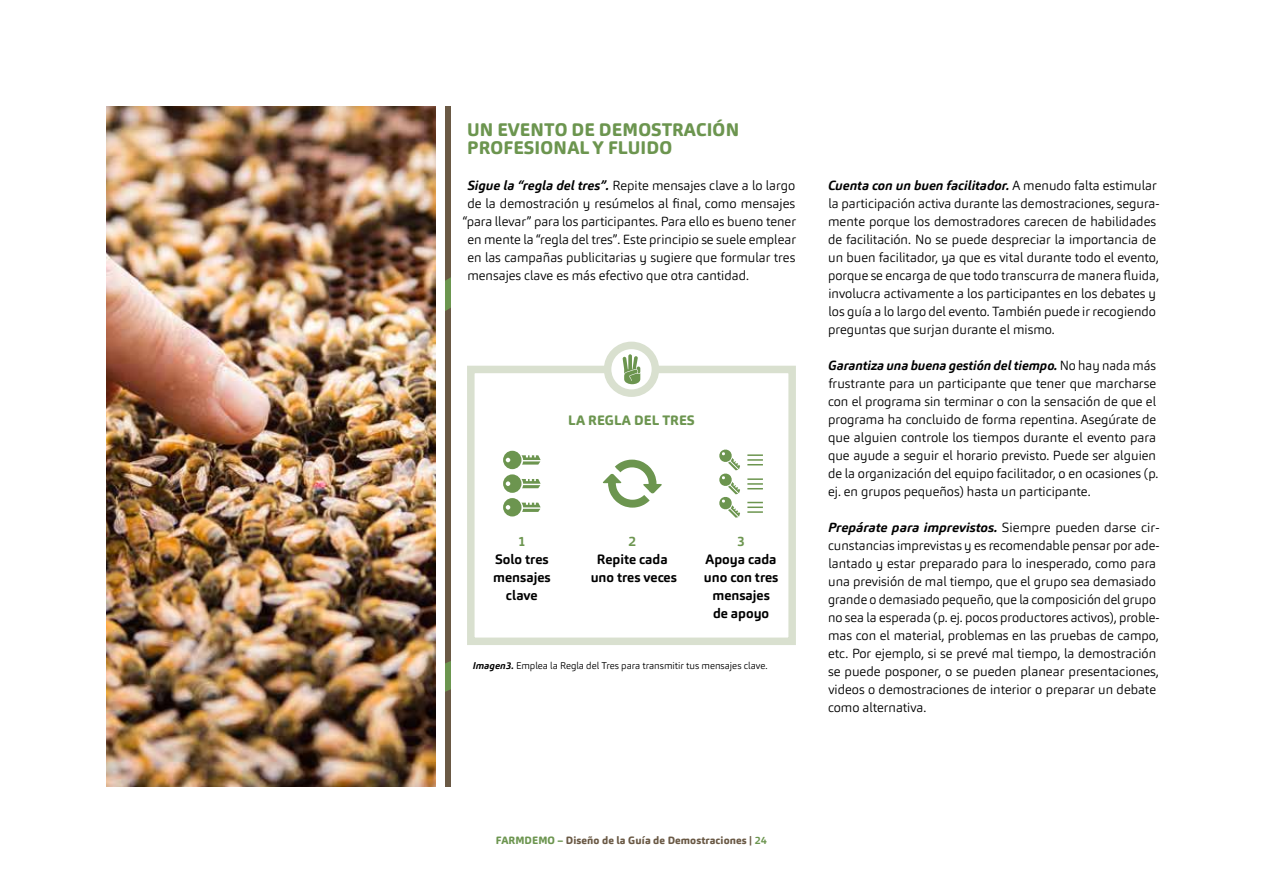
<style>
.page{position:relative;width:1263px;height:893px;background:#fff}
.page>*{position:absolute;margin:0;border:0;box-sizing:border-box;transform-origin:0 0}
.t1{font:800 18px/18px "Carnas";letter-spacing:.01em;color:#6c954f}
.t2{font:700 13.5px/18px "Carnas";color:#000;text-align:center}
.t3{font:800 13.5px "Carnas";letter-spacing:.01em;color:#6c954f}
.t4{font:700 13.5px "Carnas";color:#6c954f}
.t5{font:300 13.2px/18px "Carnas";color:#000}
.t6{font:800 10.5px "Carnas";letter-spacing:.01em;color:#6a5945}
.t7{font:300 9.75px "Carnas";color:#000}
.s1{font-weight:700;font-style:italic}
.s2{color:#6c954f}
.s3{font-weight:700;color:#6c954f}
</style>
<div class="page">
<svg style="left:446px;top:106px;width:4px;height:681px;background:#6a5e45"></svg>
<img style="left:106px;top:106px;width:329px;height:681px">
<div style="left:467px;top:366px;width:329px;height:279px;border:8px solid #d9e0cf"></div>
<svg style="left:608px;top:345px;width:47px;height:48px"></svg>
<div style="left:604px;top:342px;width:55px;height:55px;border:8px solid #d9e0cf;border-radius:50%"></div>
<svg style="left:603px;top:460px;width:59px;height:48px"></svg>
<svg style="left:503px;top:451px;width:38px;height:65px"></svg>
<svg style="left:719px;top:449px;width:21px;height:69px"></svg>
<svg style="left:748px;top:454px;width:14px;height:11px"></svg>
<svg style="left:748px;top:478px;width:14px;height:11px"></svg>
<svg style="left:748px;top:502px;width:14px;height:11px"></svg>
<svg style="left:622px;top:354px;width:18px;height:30px"></svg>
<h1 class="t1" style="left:467px;top:120px;width:274px">UN EVENTO DE DEMOSTRACIÓN<br>PROFESIONAL Y FLUIDO</h1>
<p class="t5" style="left:467px;top:176px;width:329px"><span class="s1">Sigue la “regla del tres”.</span> Repite mensajes clave a lo largo</p>
<p class="t5" style="left:467px;top:194px;width:329px">de la demostración y resúmelos al final, como mensajes</p>
<p class="t5" style="left:463px;top:212px;width:335px">“para llevar” para los participantes. Para ello es bueno tener</p>
<p class="t5" style="left:467px;top:230px;width:330px">en mente la “regla del tres”. Este principio se suele emplear</p>
<p class="t5" style="left:467px;top:248px;width:329px">en las campañas publicitarias y sugiere que formular tres</p>
<p class="t5" style="left:467px;top:266px;width:283px">mensajes clave es más efectivo que otra cantidad.</p>
<p class="t3" style="left:568px;top:411px;width:128px">LA REGLA DEL TRES</p>
<p class="t4" style="left:518px;top:532px;width:9px">1</p>
<p class="t2" style="left:493px;top:550px;width:59px">Solo tres mensajes clave</p>
<p class="t4" style="left:628px;top:532px;width:9px">2</p>
<p class="t2" style="left:591px;top:550px;width:88px">Repite cada uno tres veces</p>
<p class="t4" style="left:737px;top:532px;width:9px">3</p>
<p class="t2" style="left:704px;top:550px;width:76px">Apoya cada uno con tres mensajes de apoyo</p>
<p class="t7" style="left:473px;top:660px;width:296px"><span class="s1">Imagen3.</span> Emplea la Regla del Tres para transmitir tus mensajes clave.</p>
<p class="t5" style="left:828px;top:176px;width:333px"><span class="s1">Cuenta con un buen facilitador.</span> A menudo falta estimular la participación activa durante las demostraciones, segura&shy;mente porque los demostradores carecen de habilidades de facilitación. No se puede despreciar la importancia de un buen facilitador, ya que es vital durante todo el evento, porque se encarga de que todo transcurra de manera fluida, involucra activamente a los participantes en los debates y los guía a lo largo del evento. También puede ir recogiendo preguntas que surjan durante el mismo.</p>
<p class="t5" style="left:828px;top:356px;width:332px"><span class="s1">Garantiza una buena gestión del tiempo.</span> No hay nada más frustrante para un participante que tener que marcharse con el programa sin terminar o con la sensación de que el programa ha concluido de forma repentina. Asegúrate de que alguien controle los tiempos durante el evento para que ayude a seguir el horario previsto. Puede ser alguien de la organización del equipo facilitador, o en ocasiones (p. ej. en grupos pequeños) hasta un participante.</p>
<p class="t5" style="left:828px;top:518px;width:333px"><span class="s1">Prepárate para imprevistos.</span> Siempre pueden darse cir&shy;cunstancias imprevistas y es recomendable pensar por ade&shy;lantado y estar preparado para lo inesperado, como para una previsión de mal tiempo, que el grupo sea demasiado grande o demasiado pequeño, que la composición del grupo no sea la esperada (p. ej. pocos productores activos), proble&shy;mas con el material, problemas en las pruebas de campo, etc. Por ejemplo, si se prevé mal tiempo, la demostración se puede posponer, o se pueden planear presentaciones, videos o demostraciones de interior o preparar un debate como alternativa.</p>
<p class="t6" style="left:496px;top:833px;width:273px"><span class="s2">FARMDEMO –</span> Diseño de la Guía de Demostraciones | <span class="s3">24</span></p>
</div>
